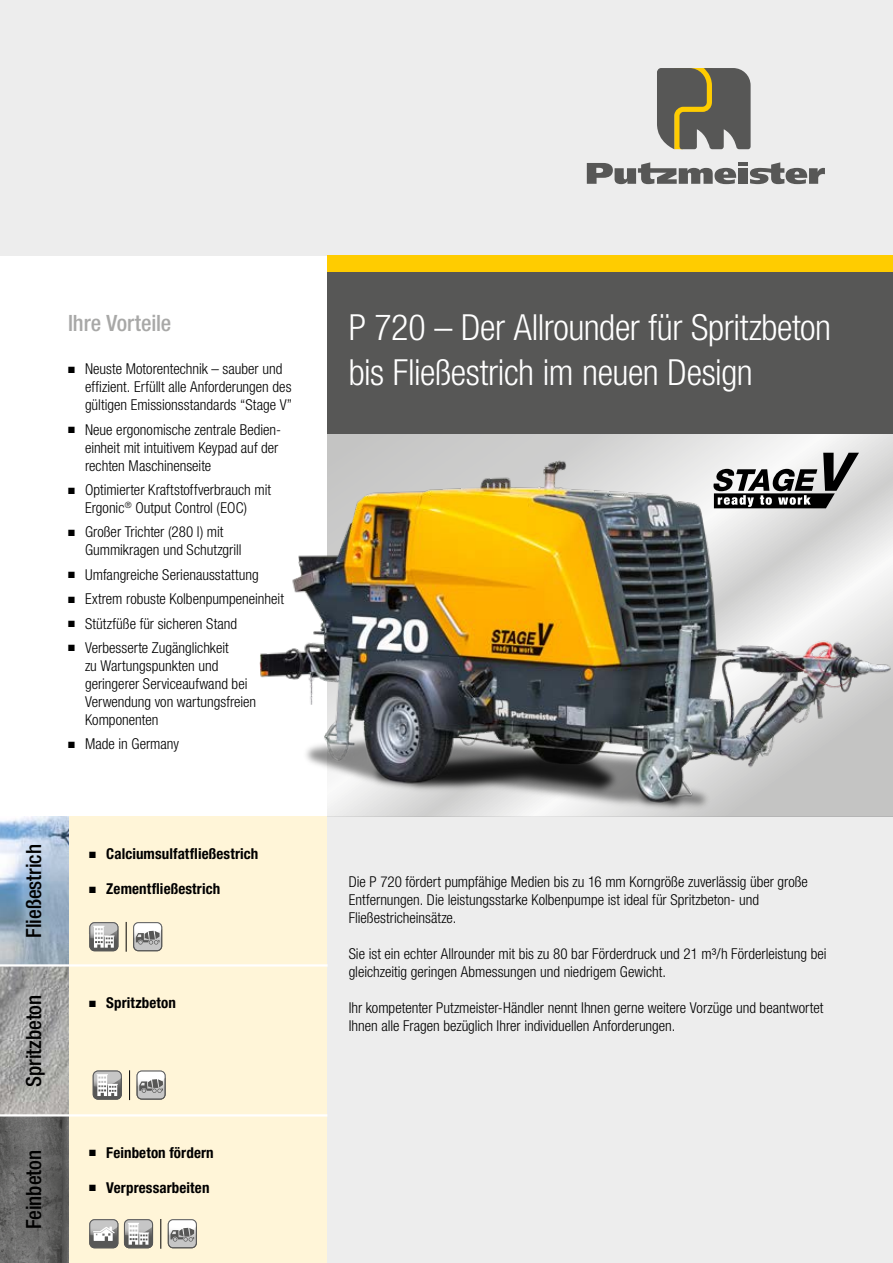
<style>
.page{position:relative;width:893px;height:1263px;background:#fff}
.page>*{position:absolute;margin:0;border:0;box-sizing:border-box;transform-origin:0 0}
.t1{font:300 condensed 36px/45px "Helvetica Neue LT Pro";letter-spacing:-.01em;color:#fff}
.t2{font:500 condensed 22.5px "Helvetica Neue LT Pro";letter-spacing:-.005em;color:#a8a8a7}
.t3{font:500 condensed 21px "Helvetica Neue LT Pro";letter-spacing:-.005em;color:#000}
.t4{font:300 condensed 15px/18px "Helvetica Neue LT Pro";color:#000}
.t5{font:700 condensed 15px "Helvetica Neue LT Pro";letter-spacing:.01em;color:#000}
</style>
<div class="page">
<div style="left:0;top:0;width:893px;height:255px;background:#ededed"></div>
<svg style="left:657px;top:68px;width:94px;height:81px;background:#6e6b5a"></svg>
<svg style="left:587px;top:162px;width:238px;height:22px"></svg>
<div style="left:327px;top:255px;width:566px;height:17px;background:#fc0"></div>
<div style="left:327px;top:817px;width:566px;height:446px;background:#ededed"></div>
<img style="left:259px;top:434px;width:634px;height:382px">
<div style="left:68px;top:817px;width:259px;height:446px;background:#fff5d8"></div>
<img style="left:0;top:817px;width:68px;height:446px">
<hr style="left:0;top:1114px;width:327px;height:2px;background:#fff">
<hr style="left:0;top:964px;width:327px;height:2px;background:#fff">
<div style="left:327px;top:272px;width:566px;height:162px;background:#575756"></div>
<svg style="left:712px;top:453px;width:147px;height:55px"></svg>
<svg style="left:93px;top:1070px;width:29px;height:29px"></svg>
<hr style="left:129px;top:1070px;width:1px;height:30px;background:#000">
<svg style="left:137px;top:1070px;width:29px;height:29px"></svg>
<svg style="left:89px;top:1219px;width:29px;height:29px"></svg>
<svg style="left:124px;top:1219px;width:29px;height:29px"></svg>
<hr style="left:160px;top:1219px;width:1px;height:30px;background:#000">
<svg style="left:168px;top:1219px;width:29px;height:29px"></svg>
<svg style="left:89px;top:922px;width:29px;height:29px"></svg>
<hr style="left:126px;top:922px;width:1px;height:30px;background:#000">
<svg style="left:133px;top:922px;width:29px;height:29px"></svg>
<h2 class="t2" style="left:68px;top:309px;width:105px">Ihre Vorteile</h2>
<p class="t4" style="left:85px;top:360px;width:209px;text-indent:-17px">■ Neuste Motorentechnik – sauber und effizient. Erfüllt alle Anforderungen des gültigen Emissionsstandards “Stage V”</p>
<p class="t4" style="left:85px;top:420px;width:196px;text-align:justify;text-indent:-17px">■ Neue ergonomische zentrale Bedien&shy;einheit mit intuitivem Keypad auf der rechten Maschinenseite</p>
<p class="t4" style="left:68px;top:481px;width:205px;text-align:center">■ Optimierter Kraftstoffverbrauch mit<br>Ergonic<sup>®</sup> Output Control (EOC)</p>
<p class="t4" style="left:85px;top:523px;width:158px;text-indent:-17px">■ Großer Trichter (280 l) mit<br>Gummikragen und Schutzgrill</p>
<p class="t4" style="left:68px;top:565px;width:192px">■ Umfangreiche Serienausstattung</p>
<p class="t4" style="left:68px;top:590px;width:217px">■ Extrem robuste Kolbenpumpeneinheit</p>
<p class="t4" style="left:68px;top:614px;width:171px">■ Stützfüße für sicheren Stand</p>
<p class="t4" style="left:85px;top:638px;width:173px;text-indent:-17px">■ Verbesserte Zugänglichkeit<br>zu Wartungspunkten und geringerer Serviceaufwand bei<br>Verwendung von wartungsfreien<br>Komponenten</p>
<p class="t4" style="left:68px;top:735px;width:113px">■ Made in Germany</p>
<h3 class="t3" style="left:21px;top:938px;width:95px;rotate:-90deg">Fließestrich</h3>
<h3 class="t3" style="left:21px;top:1087px;width:94px;rotate:-90deg">Spritzbeton</h3>
<h3 class="t3" style="left:21px;top:1229px;width:81px;rotate:-90deg">Feinbeton</h3>
<p class="t5" style="left:89px;top:845px;width:171px">■ Calciumsulfatfließestrich</p>
<p class="t5" style="left:89px;top:880px;width:132px">■ Zementfließestrich</p>
<p class="t5" style="left:89px;top:994px;width:88px">■ Spritzbeton</p>
<p class="t5" style="left:89px;top:1143px;width:126px">■ Feinbeton fördern</p>
<p class="t5" style="left:89px;top:1178px;width:122px">■ Verpressarbeiten</p>
<h1 class="t1" style="left:349px;top:305px;width:484px">P 720 – Der Allrounder für Spritzbeton bis Fließestrich im neuen Design</h1>
<p class="t4" style="left:349px;top:872px;width:461px">Die P 720 fördert pumpfähige Medien bis zu 16 mm Korngröße zuverlässig über große<br>Entfernungen. Die leistungsstarke Kolbenpumpe ist ideal für Spritzbeton- und<br>Fließestricheinsätze.</p>
<p class="t4" style="left:349px;top:944px;width:479px">Sie ist ein echter Allrounder mit bis zu 80 bar Förderdruck und 21 m³/h Förderleistung bei gleichzeitig geringen Abmessungen und niedrigem Gewicht.</p>
<p class="t4" style="left:349px;top:998px;width:476px">Ihr kompetenter Putzmeister-Händler nennt Ihnen gerne weitere Vorzüge und beantwortet<br>Ihnen alle Fragen bezüglich Ihrer individuellen Anforderungen.</p>
</div>
